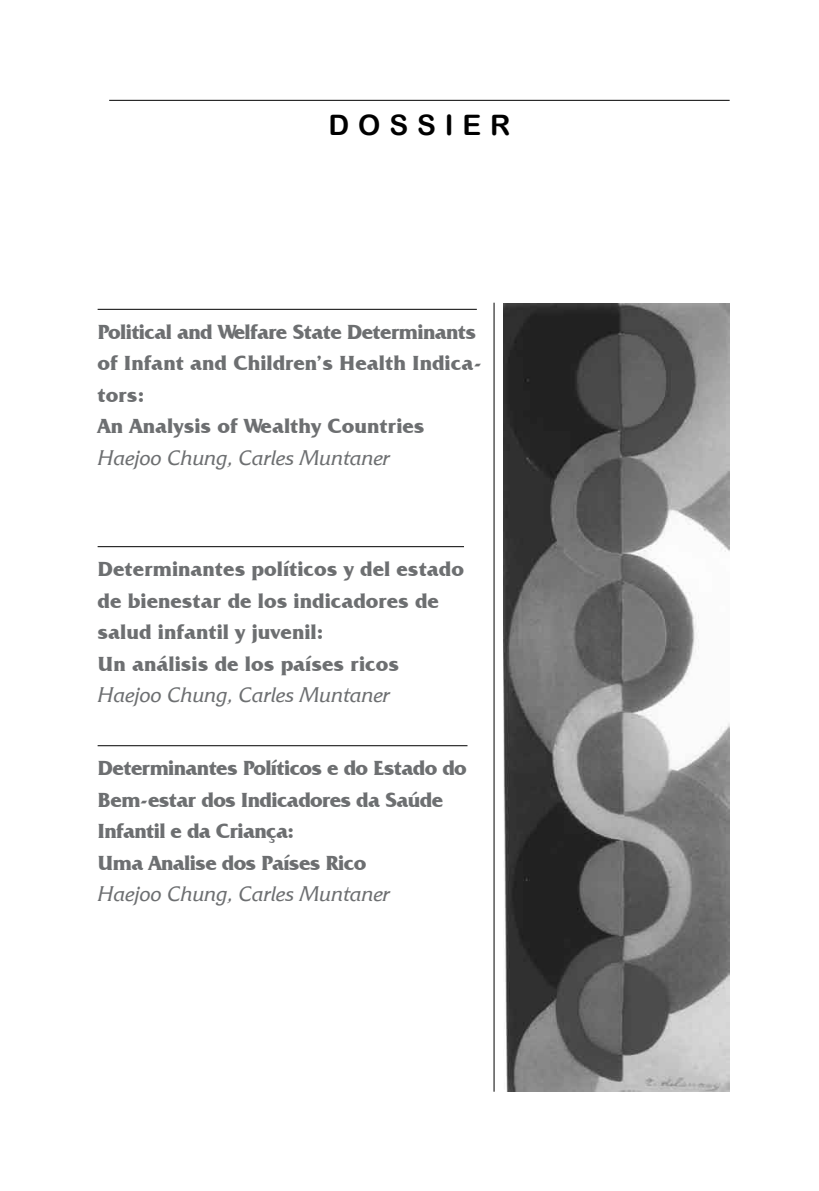
<style>
.page{position:relative;width:819px;height:1191px;background:#fff}
.page>*{position:absolute;margin:0;border:0;box-sizing:border-box;transform-origin:0 0}
.t1{font:28.18px "Arial Rounded MT Bold";letter-spacing:.315em;color:#000}
.t2{font:700 21px/31.5px "Friz Quadrata IT Cby BT";color:#6d6f71}
.t3{font:700 21px/31.5px "Friz Quadrata IT Cby BT";letter-spacing:-.03em;color:#6d6f71}
.t4{font:italic 21px "Friz Qua T";color:#6d6f71}
</style>
<div class="page">
<hr style="left:109px;top:100px;width:620px;height:1px;background:#000">
<hr style="left:493px;top:303px;width:1px;height:788px;background:#000">
<img style="left:503px;top:303px;width:226px;height:789px">
<hr style="left:98px;top:309px;width:379px;height:1px;background:#000">
<hr style="left:98px;top:546px;width:366px;height:1px;background:#000">
<hr style="left:98px;top:745px;width:369px;height:1px;background:#000">
<h1 class="t1" style="left:328px;top:109px;width:183px">DOSSIER</h1>
<p class="t2" style="left:98px;top:315px;width:386px">Political and Welfare State Determinants of Infant and Children’s Health Indica&shy;tors:<br>An Analysis of Wealthy Countries</p>
<p class="t4" style="left:98px;top:445px;width:294px">Haejoo Chung, Carles Muntaner</p>
<p class="t2" style="left:98px;top:552px;width:368px">Determinantes políticos y del estado de bienestar de los indicadores de salud infantil y juvenil:<br>Un análisis de los países ricos</p>
<p class="t4" style="left:98px;top:682px;width:294px">Haejoo Chung, Carles Muntaner</p>
<p class="t3" style="left:98px;top:751px;width:371px">Determinantes Políticos e do Estado do<br>Bem-estar dos Indicadores da Saúde<br>Infantil e da Criança:<br>Uma Analise dos Países Rico</p>
<p class="t4" style="left:98px;top:881px;width:294px">Haejoo Chung, Carles Muntaner</p>
</div>
